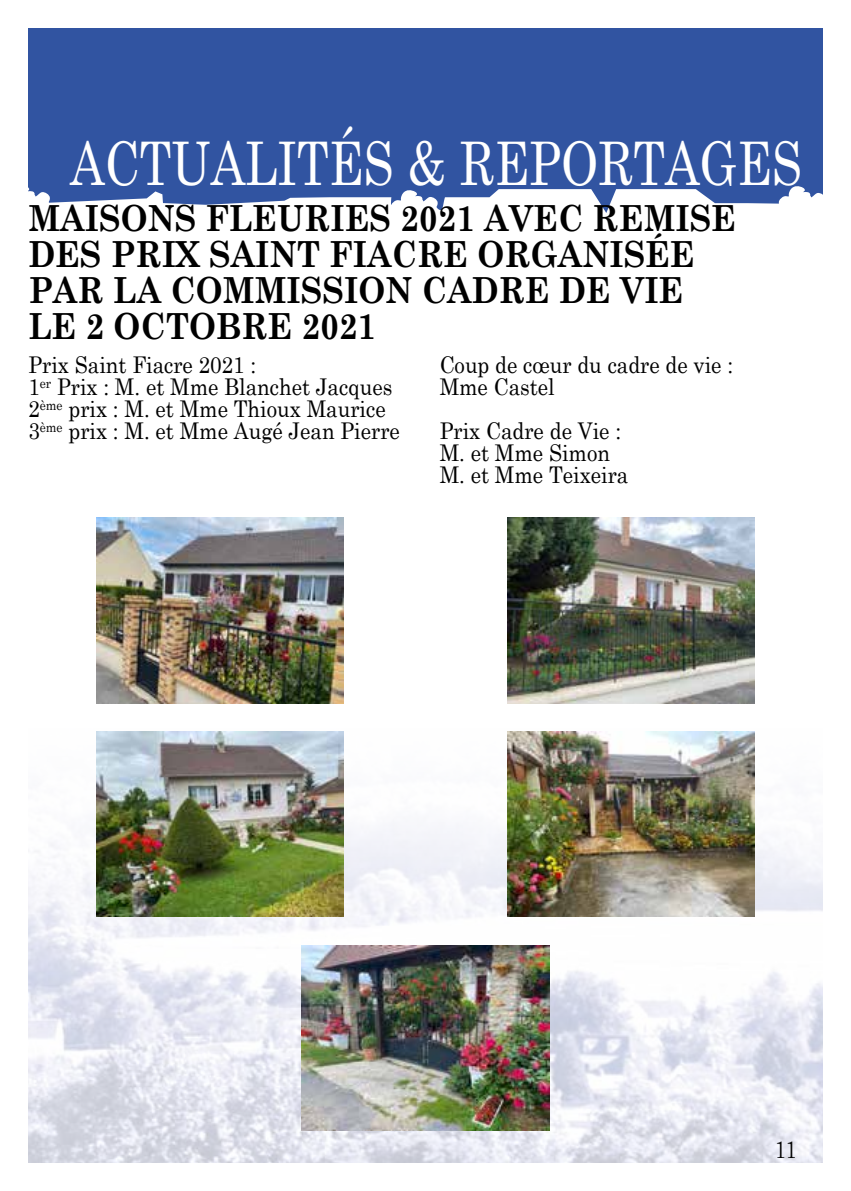
<style>
.page{position:relative;width:851px;height:1191px;background:#fff}
.page>*{position:absolute;margin:0;border:0;box-sizing:border-box;transform-origin:0 0}
.t1{font:60px "Century Schoolbook";color:#fff;scale:.8 1}
.t2{font:700 36px/36px "Century Schoolbook";color:#000;scale:.9 1}
.t3{font:24px "Century Schoolbook";color:#000;scale:.8 1}
.t4{font:23px/22px "Century Schoolbook";color:#000;scale:.9 1}
</style>
<div class="page">
<img style="left:28px;top:626px;width:794px;height:536px">
<svg style="left:28px;top:28px;width:794px;height:185px;fill:#3154a1"></svg>
<img style="left:96px;top:518px;width:247px;height:185px">
<img style="left:507px;top:518px;width:247px;height:185px">
<img style="left:96px;top:731px;width:247px;height:185px">
<img style="left:507px;top:731px;width:247px;height:185px">
<img style="left:302px;top:945px;width:247px;height:185px">
<h1 class="t1" style="left:70px;top:113px;width:916px">ACTUALITÉS &amp; REPORTAGES</h1>
<h2 class="t2" style="left:28px;top:198px;width:787px">MAISONS FLEURIES 2021 AVEC REMISE<br>DES PRIX SAINT FIACRE ORGANISÉE<br>PAR LA COMMISSION CADRE DE VIE<br>LE 2 OCTOBRE 2021</h2>
<p class="t4" style="left:28px;top:352px;width:414px">Prix Saint Fiacre 2021 :<br>1<sup>er</sup> Prix : M. et Mme Blanchet Jacques<br>2<sup>ème</sup> prix : M. et Mme Thioux Maurice<br>3<sup>ème</sup> prix : M. et Mme Augé Jean Pierre</p>
<p class="t4" style="left:439px;top:352px;width:327px">Coup de cœur du cadre de vie :<br>Mme Castel</p>
<p class="t4" style="left:439px;top:418px;width:211px">Prix Cadre de Vie :<br>M. et Mme Simon<br>M. et Mme Teixeira</p>
<p class="t3" style="left:775px;top:1128px;width:28px">11</p>
</div>
